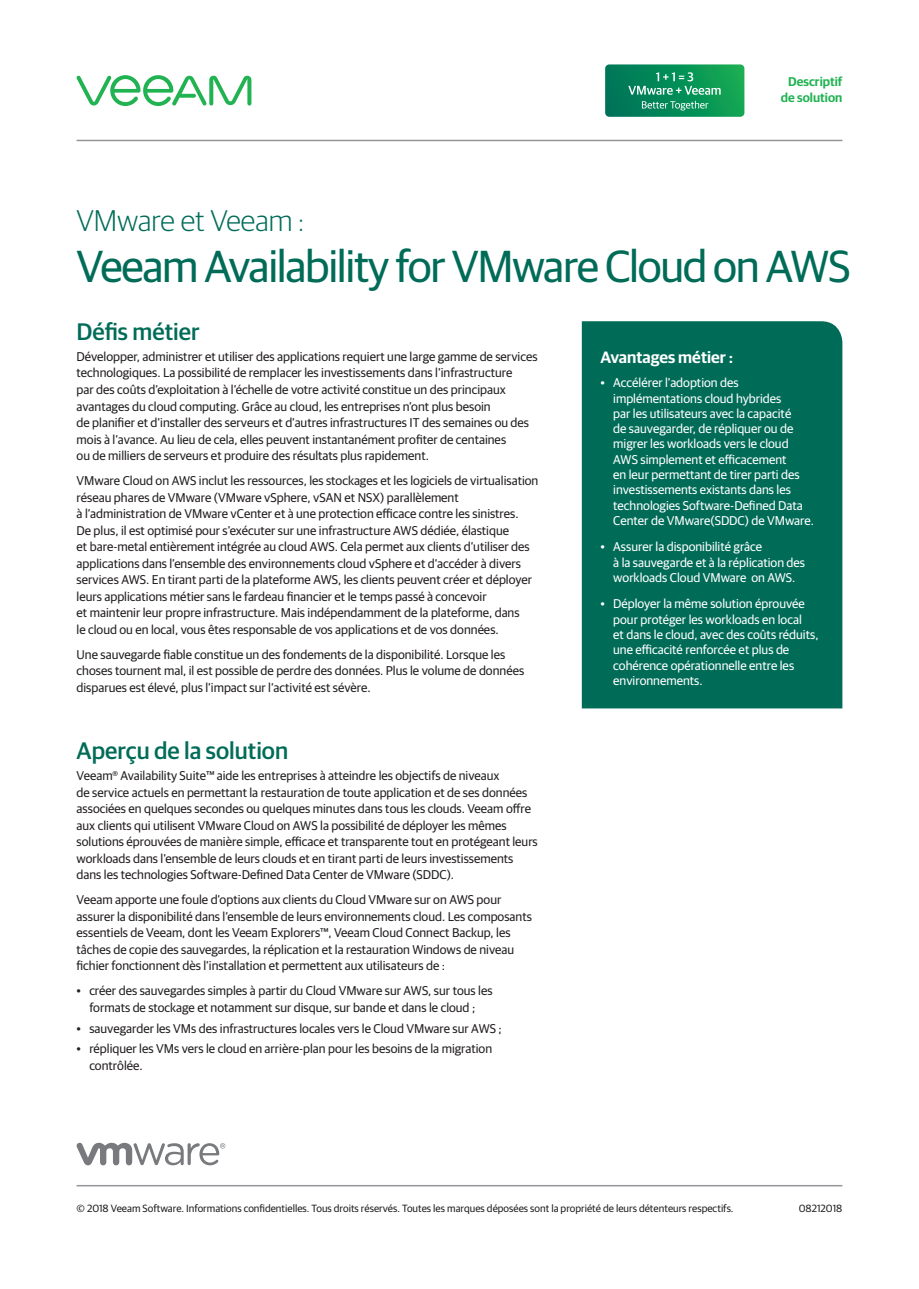
<style>
.page{position:relative;width:919px;height:1289px;background:#fff}
.page>*{position:absolute;margin:0;border:0;box-sizing:border-box;transform-origin:0 0}
.t1{font:45px "Guardian Sans";letter-spacing:-.03em;color:#006c58}
.t2{font:300 30px "Guardian Sans";color:#006c58}
.Subtitle_2_level{font:500 24px "Guardian Sans";color:#006c58}
.White_basic_body_tex{font:600 16.5px "Guardian Sans";color:#fff}
.Basic_body_text{font:12.75px/16.5px "Guardian Sans";color:#231f20}
.t3{font:12.75px/15.3px "Guardian Sans";color:#fff}
.t4{font:600 12.75px/16.5px "Guardian Sans";color:#21b252;text-align:center}
.t5{font:10.5px "Guardian Sans";color:#231f20}
</style>
<div class="page">
<hr style="left:77px;top:140px;width:765px;height:1px;background:#939598">
<hr style="left:77px;top:1184px;width:765px;height:2px;background:#939598">
<svg style="left:76px;top:75px;width:175px;height:31px"></svg>
<svg style="left:605px;top:64px;width:139px;height:53px;background:#1b9765"></svg>
<svg style="left:77px;top:1142px;width:148px;height:23px"></svg>
<div style="left:581px;top:321px;width:261px;height:387px;background:#006c58"></div>
<p class="t4" style="left:780px;top:72px;width:63px">Descriptif de solution</p>
<p class="t2" style="left:77px;top:200px;width:229px">VMware et Veeam :</p>
<p class="t1" style="left:77px;top:235px;width:775px">Veeam Availability for VMware Cloud on AWS</p>
<p class="Subtitle_2_level" style="left:77px;top:314px;width:125px">Défis métier</p>
<p class="Basic_body_text" style="left:77px;top:347px;width:462px">Développer, administrer et utiliser des applications requiert une large gamme de services technologiques. La possibilité de remplacer les investissements dans l’infrastructure<br>par des coûts d’exploitation à l’échelle de votre activité constitue un des principaux avantages du cloud computing. Grâce au cloud, les entreprises n’ont plus besoin<br>de planifier et d’installer des serveurs et d’autres infrastructures IT des semaines ou des mois à l’avance. Au lieu de cela, elles peuvent instantanément profiter de centaines<br>ou de milliers de serveurs et produire des résultats plus rapidement.</p>
<p class="Basic_body_text" style="left:77px;top:471px;width:463px">VMware Cloud on AWS inclut les ressources, les stockages et les logiciels de virtualisation réseau phares de VMware (VMware vSphere, vSAN et NSX) parallèlement<br>à l’administration de VMware vCenter et à une protection efficace contre les sinistres.<br>De plus, il est optimisé pour s’exécuter sur une infrastructure AWS dédiée, élastique<br>et bare-metal entièrement intégrée au cloud AWS. Cela permet aux clients d’utiliser des applications dans l’ensemble des environnements cloud vSphere et d’accéder à divers services AWS. En tirant parti de la plateforme AWS, les clients peuvent créer et déployer leurs applications métier sans le fardeau financier et le temps passé à concevoir<br>et maintenir leur propre infrastructure. Mais indépendamment de la plateforme, dans<br>le cloud ou en local, vous êtes responsable de vos applications et de vos données.</p>
<p class="Basic_body_text" style="left:77px;top:645px;width:449px">Une sauvegarde fiable constitue un des fondements de la disponibilité. Lorsque les choses tournent mal, il est possible de perdre des données. Plus le volume de données disparues est élevé, plus l’impact sur l’activité est sévère.</p>
<p class="Subtitle_2_level" style="left:77px;top:733px;width:213px">Aperçu de la solution</p>
<p class="Basic_body_text" style="left:77px;top:766px;width:463px">Veeam® Availability Suite™ aide les entreprises à atteindre les objectifs de niveaux<br>de service actuels en permettant la restauration de toute application et de ses données associées en quelques secondes ou quelques minutes dans tous les clouds. Veeam offre aux clients qui utilisent VMware Cloud on AWS la possibilité de déployer les mêmes solutions éprouvées de manière simple, efficace et transparente tout en protégeant leurs workloads dans l’ensemble de leurs clouds et en tirant parti de leurs investissements dans les technologies Software-Defined Data Center de VMware (SDDC).</p>
<p class="Basic_body_text" style="left:77px;top:890px;width:457px">Veeam apporte une foule d’options aux clients du Cloud VMware sur on AWS pour assurer la disponibilité dans l’ensemble de leurs environnements cloud. Les composants essentiels de Veeam, dont les Veeam Explorers™, Veeam Cloud Connect Backup, les tâches de copie des sauvegardes, la réplication et la restauration Windows de niveau fichier fonctionnent dès l’installation et permettent aux utilisateurs de :</p>
<p class="Basic_body_text" style="left:77px;top:981px;width:417px;text-align:center">• créer des sauvegardes simples à partir du Cloud VMware sur AWS, sur tous les formats de stockage et notamment sur disque, sur bande et dans le cloud ;</p>
<p class="Basic_body_text" style="left:77px;top:1018px;width:427px">• sauvegarder les VMs des infrastructures locales vers le Cloud VMware sur AWS ;</p>
<p class="Basic_body_text" style="left:89px;top:1039px;width:404px;text-indent:-13px">• répliquer les VMs vers le cloud en arrière-plan pour les besoins de la migration contrôlée.</p>
<p class="White_basic_body_tex" style="left:600px;top:345px;width:134px">Avantages métier :</p>
<p class="t3" style="left:613px;top:374px;width:202px;text-indent:-13px">• Accélérer l’adoption des implémentations cloud hybrides<br>par les utilisateurs avec la capacité<br>de sauvegarder, de répliquer ou de migrer les workloads vers le cloud AWS simplement et efficacement<br>en leur permettant de tirer parti des investissements existants dans les technologies Software-Defined Data Center de VMware(SDDC) de VMware.</p>
<p class="t3" style="left:613px;top:538px;width:193px;text-indent:-13px">• Assurer la disponibilité grâce<br>à la sauvegarde et à la réplication des workloads Cloud VMware on AWS.</p>
<p class="t3" style="left:613px;top:595px;width:207px;text-indent:-13px">• Déployer la même solution éprouvée pour protéger les workloads en local<br>et dans le cloud, avec des coûts réduits, une efficacité renforcée et plus de cohérence opérationnelle entre les environnements.</p>
<p class="t5" style="left:77px;top:1200px;width:658px">© 2018 Veeam Software. Informations confidentielles. Tous droits réservés. Toutes les marques déposées sont la propriété de leurs détenteurs respectifs.</p>
<p class="t5" style="left:798px;top:1200px;width:45px">08212018</p>
</div>
